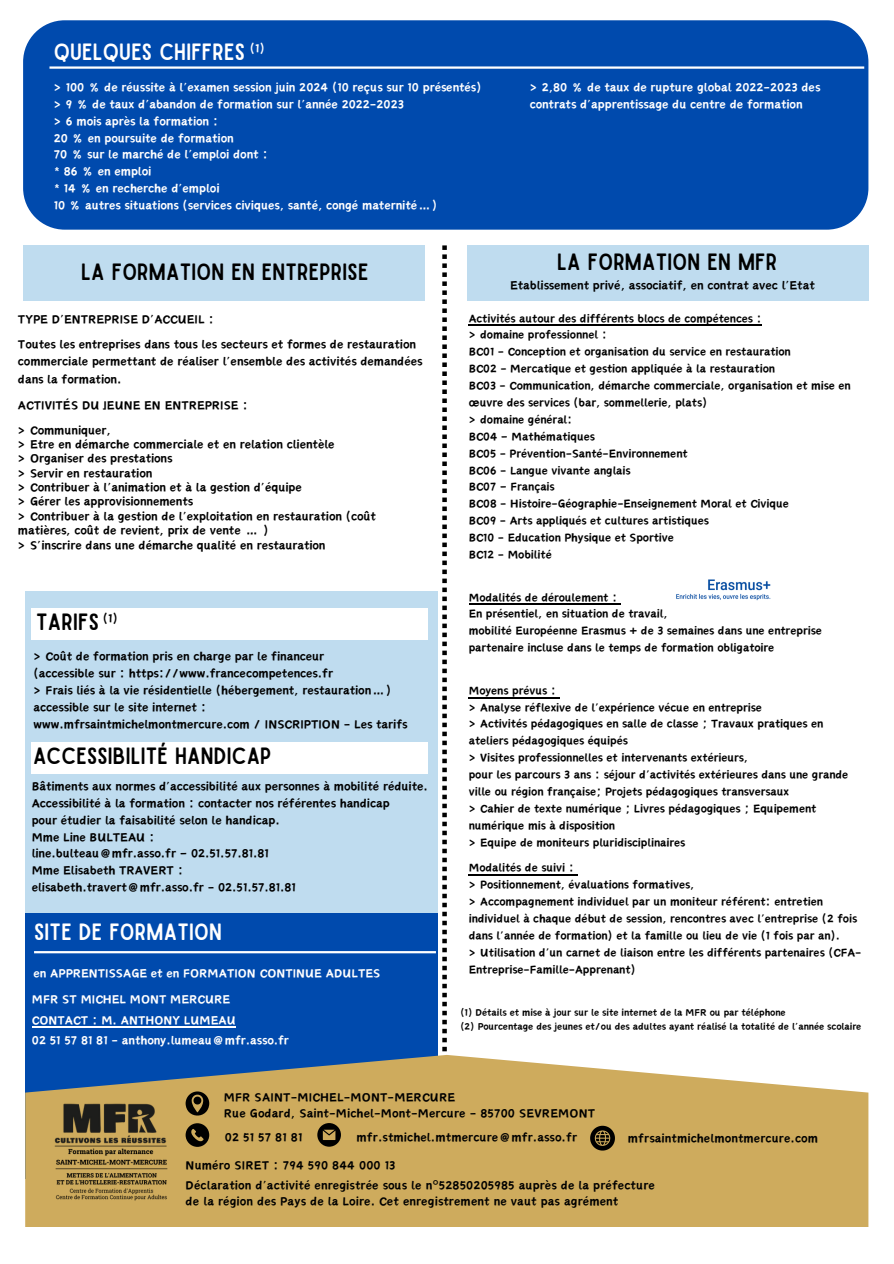
<style>
.page{position:relative;width:894px;height:1264px;background:#fff}
.page>*{position:absolute;margin:0;border:0;box-sizing:border-box;transform-origin:0 0}
.t1{font:22.5px "Sailors";letter-spacing:.01em;color:#000}
.t2{font:22.5px "Sailors";letter-spacing:.01em;color:#fff}
.t3{font:15px/16.8px "Canva Sword Like Dream";color:#000}
.t4{font:15px/16.8px "Canva Sword Like Dream";color:#fff}
.t5{font:14.25px/17px "Canva Sword Like Dream";color:#000}
.t6{font:12px "Canva Sword Like Dream";color:#000}
.s1{font-family:"Noto Sans"}
</style>
<div class="page">
<div style="left:25px;top:910px;width:412px;height:268px;background:#004aad"></div>
<div style="left:25px;top:590px;width:412px;height:322px;background:#bfdcef"></div>
<svg style="left:25px;top:1054px;width:843px;height:172px;background:#c3a96c"></svg>
<svg style="left:590px;top:1125px;width:24px;height:25px"></svg>
<svg style="left:185px;top:1091px;width:24px;height:55px"></svg>
<svg style="left:317px;top:1123px;width:24px;height:23px"></svg>
<img style="left:54px;top:1095px;width:116px;height:115px">
<div style="left:467px;top:245px;width:401px;height:56px;background:#bfdcef"></div>
<div style="left:23px;top:20px;width:845px;height:210px;background:#004aad;border-radius:42px"></div>
<hr style="left:49px;top:66px;width:815px;height:3px;background:#fff">
<svg style="left:442px;top:245px;width:4px;height:806px"></svg>
<div style="left:23px;top:245px;width:401px;height:56px;background:#bfdcef"></div>
<div style="left:32px;top:607px;width:396px;height:32px;background:#fff"></div>
<div style="left:31px;top:742px;width:396px;height:32px;background:#fff"></div>
<hr style="left:34px;top:951px;width:402px;height:2px;background:#fff">
<img style="left:676px;top:579px;width:95px;height:22px">
<hr style="left:468px;top:325px;width:293px;height:1px;background:#000">
<hr style="left:468px;top:603px;width:149px;height:2px;background:#000">
<hr style="left:468px;top:697px;width:88px;height:1px;background:#000">
<hr style="left:468px;top:874px;width:105px;height:1px;background:#000">
<hr style="left:32px;top:1026px;width:204px;height:1px;background:#fff">
<p class="t4" style="left:250px;top:40px;width:17px">(1)</p>
<h1 class="t2" style="left:54px;top:44px;width:193px">QUELQUES CHIFFRES</h1>
<h3 class="t4" style="left:54px;top:79px;width:429px">&gt; 100 % de réussite à l’examen session juin 2024 (10 reçus sur 10 présentés) &gt; 9 % de taux d’abandon de formation sur l’année 2022-2023<br>&gt; 6 mois après la formation :<br>20 % en poursuite de formation<br>70 % sur le marché de l’emploi dont :<br>* 86 % en emploi<br>* 14 % en recherche d’emploi<br>10 % autres situations (services civiques, santé, congé maternité…)</h3>
<h3 class="t1" style="left:81px;top:263px;width:288px">LA FORMATION EN ENTREPRISE</h3>
<p class="t4" style="left:529px;top:79px;width:292px">&gt; 2,80 % de taux de rupture global 2022-2023 des contrats d’apprentissage du centre de formation</p>
<h2 class="t1" style="left:557px;top:254px;width:221px">LA FORMATION EN MFR</h2>
<h1 class="t3" style="left:510px;top:277px;width:306px">Etablissement privé, associatif, en contrat avec l’Etat</h1>
<h3 class="t3" style="left:18px;top:311px;width:197px">TYPE D’ENTREPRISE D’ACCUEIL :</h3>
<h3 class="t3" style="left:18px;top:336px;width:406px;line-height:17.5px">Toutes les entreprises dans tous les secteurs et formes de restauration commerciale permettant de réaliser l’ensemble des activités demandées dans la formation.</h3>
<h3 class="t3" style="left:18px;top:397px;width:231px">ACTIVITÉS DU JEUNE EN ENTREPRISE :</h3>
<p class="t3" style="left:18px;top:423px;width:359px;line-height:14.4px">&gt; Communiquer,<br>&gt; Etre en démarche commerciale et en relation clientèle<br>&gt; Organiser des prestations<br>&gt; Servir en restauration<br>&gt; Contribuer à l’animation et à la gestion d’équipe<br>&gt; Gérer les approvisionnements<br>&gt; Contribuer à la gestion de l’exploitation en restauration (coût matières, coût de revient, prix de vente … )<br>&gt; S’inscrire dans une démarche qualité en restauration</p>
<h3 class="t1" style="left:36px;top:614px;width:64px">TARIFS</h3>
<h3 class="t3" style="left:103px;top:610px;width:17px">(1)</h3>
<p class="t3" style="left:34px;top:648px;width:375px">&gt; Coût de formation pris en charge par le financeur<br>(accessible sur : https://www.francecompetences.fr<br>&gt; Frais liés à la vie résidentielle (hébergement, restauration…) accessible sur le site internet : www.mfrsaintmichelmontmercure.com / INSCRIPTION - Les tarifs</p>
<h2 class="t1" style="left:33px;top:747px;width:240px">ACCESSIBILITÉ HANDICAP</h2>
<h3 class="t3" style="left:32px;top:778px;width:397px">Bâtiments aux normes d’accessibilité aux personnes à mobilité réduite.<br>Accessibilité à la formation : contacter nos référentes handicap<br>pour étudier la faisabilité selon le handicap.<br>Mme Line BULTEAU :<br>line.bulteau@mfr.asso.fr – 02.51.57.81.81<br>Mme Elisabeth TRAVERT :<br>elisabeth.travert@mfr.asso.fr - 02.51.57.81.81</h3>
<h1 class="t2" style="left:34px;top:923px;width:189px">SITE DE FORMATION</h1>
<p class="t4" style="left:34px;top:965px;width:348px">en APPRENTISSAGE et en FORMATION CONTINUE ADULTES</p>
<p class="t4" style="left:32px;top:990px;width:258px;line-height:20.2px">MFR ST MICHEL MONT MERCURE<br>CONTACT : M. ANTHONY LUMEAU<br>02 51 57 81 81 - anthony.lumeau@mfr.asso.fr</p>
<h3 class="t5" style="left:468px;top:310px;width:383px">Activités autour des différents blocs de compétences :<br>&gt; domaine professionnel :<br>BC01 - Conception et organisation du service en restauration<br>BC02 - Mercatique et gestion appliquée à la restauration<br>BC03 - Communication, démarche commerciale, organisation et mise en œuvre des services (bar, sommellerie, plats)<br>&gt; domaine général:<br>BC04 – Mathématiques<br>BC05 - Prévention-Santé-Environnement<br>BC06 - Langue vivante anglais<br>BC07 – Français<br>BC08 - Histoire-Géographie-Enseignement Moral et Civique<br>BC09 - Arts appliqués et cultures artistiques<br>BC10 - Education Physique et Sportive<br>BC12 - Mobilité</h3>
<p class="t5" style="left:468px;top:589px;width:354px">Modalités de déroulement :<br>En présentiel, en situation de travail,<br>mobilité Européenne Erasmus + de 3 semaines dans une entreprise partenaire incluse dans le temps de formation obligatoire</p>
<h3 class="t5" style="left:468px;top:682px;width:381px">Moyens prévus :<br>&gt; Analyse réflexive de l’expérience vécue en entreprise<br>&gt; Activités pédagogiques en salle de classe ; Travaux pratiques en ateliers pédagogiques équipés<br>&gt; Visites professionnelles et intervenants extérieurs,<br>pour les parcours 3 ans : séjour d’activités extérieures dans une grande ville ou région française; Projets pédagogiques transversaux<br>&gt; Cahier de texte numérique ; Livres pédagogiques ; Equipement numérique mis à disposition<br>&gt; Equipe de moniteurs pluridisciplinaires</h3>
<h3 class="t5" style="left:468px;top:859px;width:394px">Modalités de suivi :<br>&gt; Positionnement, évaluations formatives,<br>&gt; Accompagnement individuel par un moniteur référent: entretien individuel à chaque début de session, rencontres avec l’entreprise (2 fois dans l’année de formation) et la famille ou lieu de vie (1 fois par an).<br>&gt; Utilisation d’un carnet de liaison entre les différents partenaires (CFA-Entreprise-Famille-Apprenant)</h3>
<h1 class="t6" style="left:460px;top:1006px;width:327px">(1) Détails et mise à jour sur le site internet de la MFR ou par téléphone</h1>
<h3 class="t6" style="left:460px;top:1020px;width:402px">(2) Pourcentage des jeunes et/ou des adultes ayant réalisé la totalité de l’année scolaire</h3>
<p class="t3" style="left:224px;top:1090px;width:373px;line-height:15.8px">MFR SAINT-MICHEL-MONT-MERCURE<br>Rue Godard, Saint-Michel-Mont-Mercure - 85700 SEVREMONT</p>
<h3 class="t3" style="left:356px;top:1128px;width:222px">mfr.stmichel.mtmercure@mfr.asso.fr</h3>
<h1 class="t3" style="left:627px;top:1129px;width:192px">mfrsaintmichelmontmercure.com</h1>
<h1 class="t3" style="left:225px;top:1129px;width:79px">02 51 57 81 81</h1>
<h3 class="t3" style="left:185px;top:1157px;width:211px">Numéro SIRET : 794 590 844 000 13</h3>
<h3 class="t3" style="left:185px;top:1178px;width:470px;line-height:15.8px">Déclaration d’activité enregistrée sous le n<span class="s1">°</span>52850205985 auprès de la préfecture de la région des Pays de la Loire. Cet enregistrement ne vaut pas agrément</h3>
</div>
